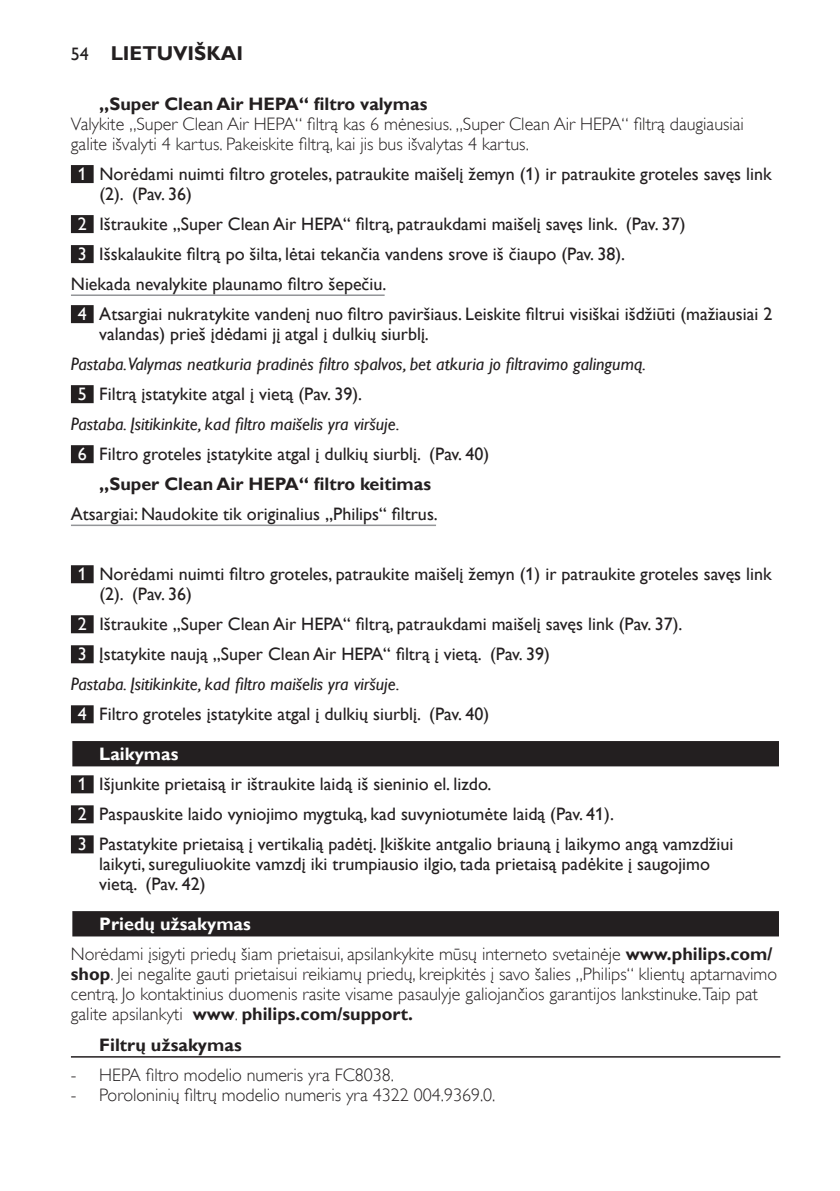
<style>
.page{position:relative;width:840px;height:1191px;background:#fff}
.page>*{position:absolute;margin:0;border:0;box-sizing:border-box;transform-origin:0 0}
.t1{font:700 20px "Gill Sans Alt One WGL";color:#231f20}
.t2{font:18px/20px "Gill Sans Alt One WGL";color:#231f20}
.t3{font:18px/20px "Gill Sans Alt One WGL Light";color:#231f20}
.t4{font:italic 18px "Gill Sans Alt One WGL";color:#231f20}
.t5{font:700 18px/30px "Gill Sans Alt One WGL";color:#231f20}
.t6{font:700 18px "Gill Sans Alt One WGL";color:#fff}
.s1{font-weight:400;font-size:18px}
.s2{color:#fff}
.s3{font-weight:700;color:#fff}
.s4{font-family:"Gill Sans Alt One WGL";font-weight:700}
.s5{font-family:"Gill Sans Alt One WGL Light";font-weight:400}
</style>
<div class="page">
<div style="left:71px;top:165px;width:23px;height:18px;background:#231f20"></div>
<div style="left:71px;top:215px;width:23px;height:18px;background:#231f20"></div>
<div style="left:71px;top:245px;width:23px;height:18px;background:#231f20"></div>
<hr style="left:71px;top:294px;width:313px;height:2px;background:#939598">
<div style="left:71px;top:305px;width:23px;height:18px;background:#231f20"></div>
<div style="left:71px;top:385px;width:23px;height:18px;background:#231f20"></div>
<div style="left:71px;top:445px;width:23px;height:18px;background:#231f20"></div>
<hr style="left:71px;top:524px;width:365px;height:2px;background:#939598">
<div style="left:71px;top:565px;width:23px;height:18px;background:#231f20"></div>
<div style="left:71px;top:615px;width:23px;height:18px;background:#231f20"></div>
<div style="left:71px;top:645px;width:23px;height:18px;background:#231f20"></div>
<div style="left:71px;top:705px;width:23px;height:18px;background:#231f20"></div>
<div style="left:71px;top:740px;width:709px;height:28px;background:#a5a3a4"></div>
<div style="left:72px;top:741px;width:706px;height:25px;background:#231f20"></div>
<div style="left:71px;top:775px;width:23px;height:18px;background:#231f20"></div>
<div style="left:71px;top:805px;width:23px;height:18px;background:#231f20"></div>
<div style="left:71px;top:835px;width:23px;height:18px;background:#231f20"></div>
<div style="left:71px;top:910px;width:709px;height:28px;background:#949293"></div>
<div style="left:72px;top:911px;width:706px;height:25px;background:#231f20"></div>
<hr style="left:71px;top:1056px;width:709px;height:1px;background:#231f20">
<p class="t1" style="left:71px;top:40px;width:173px"><span class="s1">54</span> Lietuviškai</p>
<p class="t5" style="left:99px;top:89px;width:329px">„Super Clean Air HEPA“ filtro valymas</p>
<p class="t3" style="left:71px;top:114px;width:674px">Valykite „Super Clean Air HEPA“ filtrą kas 6 mėnesius. „Super Clean Air HEPA“ filtrą daugiausiai galite išvalyti 4 kartus. Pakeiskite filtrą, kai jis bus išvalytas 4 kartus.</p>
<p class="t2" style="left:99px;top:164px;width:673px;text-indent:-22px"><span class="s2">1</span> Norėdami nuimti filtro groteles, patraukite maišelį žemyn (1) ir patraukite groteles savęs link (2). (Pav. 36)</p>
<p class="t2" style="left:78px;top:214px;width:609px"><span class="s2">2</span> Ištraukite „Super Clean Air HEPA“ filtrą, patraukdami maišelį savęs link. (Pav. 37)</p>
<p class="t2" style="left:78px;top:244px;width:548px"><span class="s2">3</span> Išskalaukite filtrą po šilta, lėtai tekančia vandens srove iš čiaupo (Pav. 38).</p>
<p class="t2" style="left:71px;top:274px;width:317px">Niekada nevalykite plaunamo filtro šepečiu.</p>
<p class="t2" style="left:78px;top:304px;width:695px"><span class="s2">4</span> Atsargiai nukratykite vandenį nuo filtro paviršiaus. Leiskite filtrui visiškai išdžiūti (mažiausiai 2</p>
<p class="t2" style="left:99px;top:324px;width:331px">valandas) prieš įdėdami jį atgal į dulkių siurblį.</p>
<p class="t4" style="left:71px;top:351px;width:576px">Pastaba.Valymas neatkuria pradinės filtro spalvos, bet atkuria jo filtravimo galingumą.</p>
<p class="t2" style="left:78px;top:384px;width:286px"><span class="s2">5</span> Filtrą įstatykite atgal į vietą (Pav. 39).</p>
<p class="t4" style="left:71px;top:411px;width:330px">Pastaba. Įsitikinkite, kad filtro maišelis yra viršuje.</p>
<p class="t2" style="left:78px;top:444px;width:412px"><span class="s2">6</span> Filtro groteles įstatykite atgal į dulkių siurblį. (Pav. 40)</p>
<p class="t5" style="left:99px;top:469px;width:333px">„Super Clean Air HEPA“ filtro keitimas</p>
<p class="t2" style="left:71px;top:504px;width:368px">Atsargiai: Naudokite tik originalius „Philips“ filtrus.</p>
<p class="t2" style="left:99px;top:564px;width:673px;text-indent:-22px"><span class="s2">1</span> Norėdami nuimti filtro groteles, patraukite maišelį žemyn (1) ir patraukite groteles savęs link (2). (Pav. 36)</p>
<p class="t2" style="left:78px;top:614px;width:606px"><span class="s2">2</span> Ištraukite „Super Clean Air HEPA“ filtrą, patraukdami maišelį savęs link (Pav. 37).</p>
<p class="t2" style="left:78px;top:644px;width:473px"><span class="s2">3</span> Įstatykite naują „Super Clean Air HEPA“ filtrą į vietą. (Pav. 39)</p>
<p class="t4" style="left:71px;top:672px;width:330px">Pastaba. Įsitikinkite, kad filtro maišelis yra viršuje.</p>
<p class="t2" style="left:78px;top:704px;width:412px"><span class="s2">4</span> Filtro groteles įstatykite atgal į dulkių siurblį. (Pav. 40)</p>
<p class="t2" style="left:78px;top:739px;width:656px;line-height:30px;text-indent:22px"><span class="s3">Laikymas<br></span><span class="s2">1</span> Išjunkite prietaisą ir ištraukite laidą iš sieninio el. lizdo.<br><span class="s2">2</span> Paspauskite laido vyniojimo mygtuką, kad suvyniotumėte laidą (Pav. 41).<br><span class="s2">3</span> Pastatykite prietaisą į vertikalią padėtį. Įkiškite antgalio briauną į laikymo angą vamzdžiui</p>
<p class="t2" style="left:99px;top:854px;width:612px">laikyti, sureguliuokite vamzdį iki trumpiausio ilgio, tada prietaisą padėkite į saugojimo vietą. (Pav. 42)</p>
<p class="t6" style="left:99px;top:912px;width:153px">Priedų užsakymas</p>
<p class="t3" style="left:71px;top:944px;width:707px">Norėdami įsigyti priedų šiam prietaisui, apsilankykite mūsų interneto svetainėje <span class="s4">www.philips.com/ shop</span>. Jei negalite gauti prietaisui reikiamų priedų, kreipkitės į savo šalies „Philips“ klientų aptarnavimo centrą. Jo kontaktinius duomenis rasite visame pasaulyje galiojančios garantijos lankstinuke.Taip pat</p>
<p class="t5" style="left:99px;top:999px;width:315px;text-indent:-28px"><span class="s5">galite apsilankyti</span> www<span class="s5">.</span> philips.com/support.<br>Filtrų užsakymas</p>
<p class="t3" style="left:71px;top:1064px;width:324px">- HEPA filtro modelio numeris yra FC8038.</p>
<p class="t3" style="left:71px;top:1084px;width:426px">- Poroloninių filtrų modelio numeris yra 4322 004.9369.0.</p>
</div>
